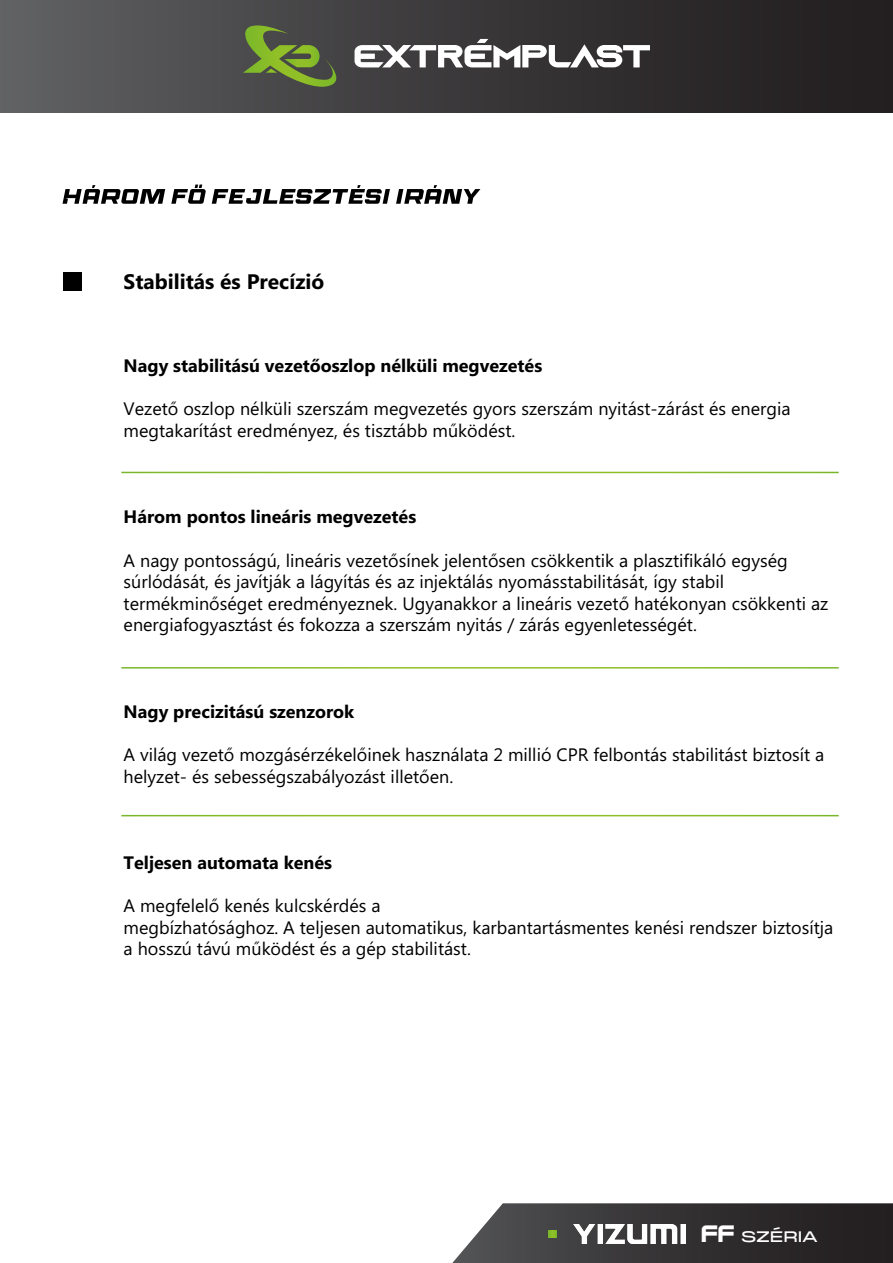
<style>
.page{position:relative;width:893px;height:1263px;background:#fff}
.page>*{position:absolute;margin:0;border:0;box-sizing:border-box;transform-origin:0 0}
.t1{font:700 21px "Microsoft Phags Pa";color:#000}
.t2{font:18px/21.6px "Microsoft Phags Pa";color:#000}
.t3{font:700 18px "Microsoft Phags Pa";color:#000}
.t4{font:15.15px "Monument Extended";letter-spacing:-.04em;color:#fff}
.s1{font-family:"b Biger Over";font-size:22.5px}
</style>
<div class="page">
<div style="left:0;top:0;width:893px;height:112px;background:linear-gradient(to right,#5e5f60,#1e191a)"></div>
<svg style="left:355px;top:39px;width:295px;height:28px"></svg>
<svg style="left:243px;top:25px;width:103px;height:67px;background:#5a693d"></svg>
<div style="left:63px;top:273px;width:18px;height:18px;background:#000"></div>
<svg style="left:63px;top:185px;width:102px;height:19px"></svg>
<svg style="left:171px;top:185px;width:35px;height:19px"></svg>
<svg style="left:212px;top:185px;width:178px;height:19px"></svg>
<svg style="left:396px;top:185px;width:84px;height:19px"></svg>
<svg style="left:452px;top:1203px;width:441px;height:60px;background:#434141"></svg>
<img style="left:573px;top:1224px;width:112px;height:20px">
<p class="t1" style="left:124px;top:267px;width:202px">Stabilitás és Precízió</p>
<p class="t3" style="left:124px;top:353px;width:420px">Nagy stabilitású vezetőoszlop nélküli megvezetés</p>
<p class="t2" style="left:124px;top:397px;width:668px">Vezető oszlop nélküli szerszám megvezetés gyors szerszám nyitást-zárást és energia megtakarítást eredményez, és tisztább működést.</p>
<p class="t3" style="left:124px;top:504px;width:294px">Három pontos lineáris megvezetés</p>
<p class="t2" style="left:124px;top:548px;width:706px">A nagy pontosságú, lineáris vezetősínek jelentősen csökkentik a plasztifikáló egység súrlódását, és javítják a lágyítás és az injektálás nyomásstabilitását, így stabil termékminőséget eredményeznek. Ugyanakkor a lineáris vezető hatékonyan csökkenti az energiafogyasztást és fokozza a szerszám nyitás / zárás egyenletességét.</p>
<p class="t3" style="left:124px;top:698px;width:232px">Nagy precizitású szenzorok</p>
<p class="t2" style="left:124px;top:743px;width:702px">A világ vezető mozgásérzékelőinek használata 2 millió CPR felbontás stabilitást biztosít a helyzet- és sebességszabályozást illetően.</p>
<p class="t3" style="left:124px;top:850px;width:210px">Teljesen automata kenés</p>
<p class="t2" style="left:124px;top:894px;width:711px">A megfelelő kenés kulcskérdés a<br>megbízhatósághoz. A teljesen automatikus, karbantartásmentes kenési rendszer biztosítja a hosszú távú működést és a gép stabilitást.</p>
<p class="t4" style="left:701px;top:1226px;width:119px"><span class="s1">FF</span> SZÉRIA</p>
</div>
